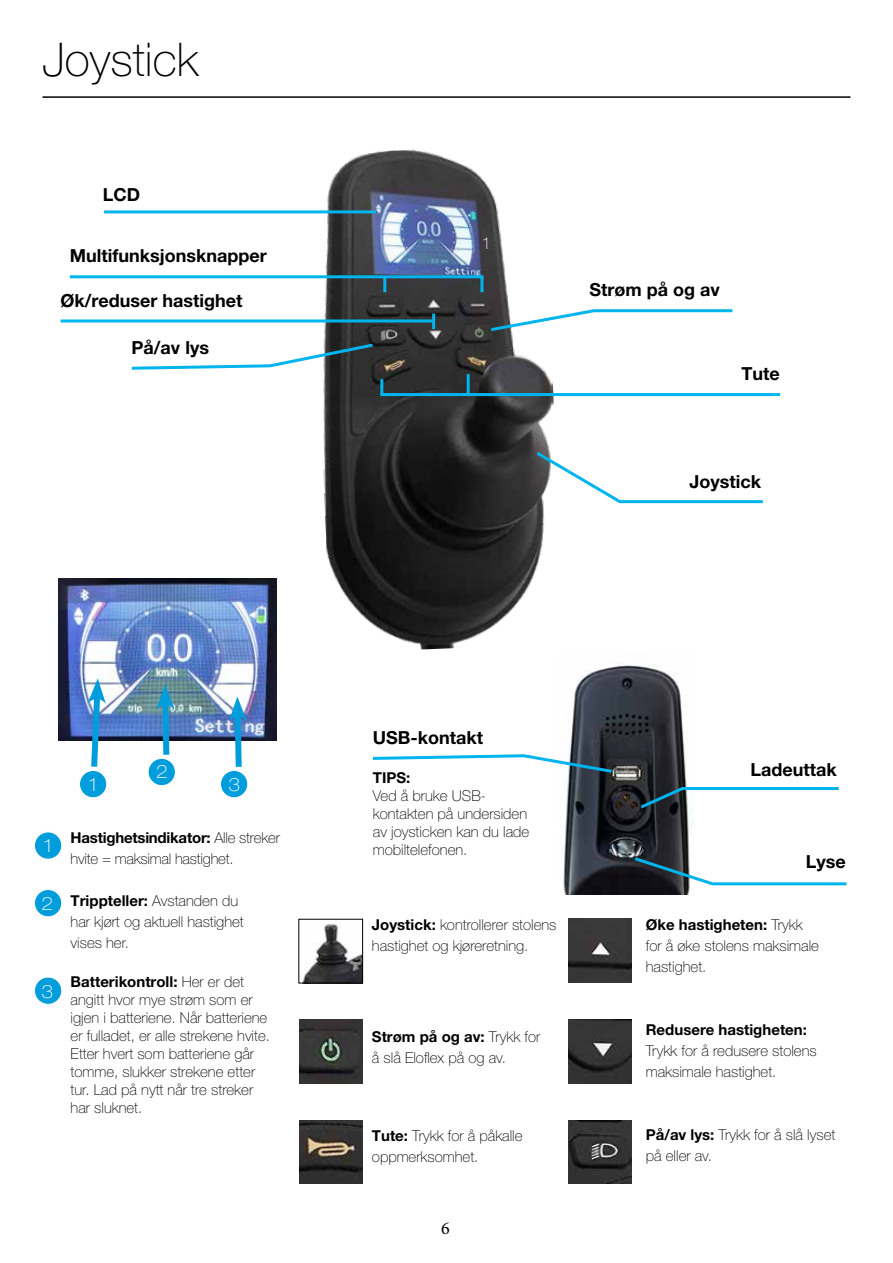
<style>
.page{position:relative;width:893px;height:1263px;background:#fff}
.page>*{position:absolute;margin:0;border:0;box-sizing:border-box;transform-origin:0 0}
.t1{font:100 46.5px "Helvetica Neue LT Pro";color:#000}
.t2{font:700 18px "Helvetica Neue LT Pro";color:#000}
.t3{font:100 expanded 18px "Helvetica Neue LT Pro";color:#fff}
.t4{font:18px "Minion Pro";color:#000}
.t5{font:100 16.35px "Helvetica Neue LT Pro";color:#fff}
.t6{font:100 15px/21px "Helvetica Neue LT Pro";color:#000}
.t7{font:700 15px "Helvetica Neue LT Pro";color:#000}
.s1{font-weight:700}
</style>
<div class="page">
<img style="left:563px;top:665px;width:131px;height:229px">
<hr style="left:43px;top:96px;width:807px;height:2px;background:#000">
<img style="left:310px;top:149px;width:254px;height:501px">
<hr style="left:104px;top:210px;width:272px;height:3px;background:#00b5ed">
<svg style="left:488px;top:308px;width:245px;height:25px"></svg>
<svg style="left:533px;top:449px;width:230px;height:56px"></svg>
<svg style="left:637px;top:785px;width:202px;height:26px"></svg>
<hr style="left:70px;top:275px;width:413px;height:3px;background:#00b5ed">
<hr style="left:61px;top:319px;width:372px;height:3px;background:#00b5ed">
<hr style="left:383px;top:277px;width:3px;height:15px;background:#00b5ed">
<hr style="left:480px;top:277px;width:3px;height:15px;background:#00b5ed">
<hr style="left:380px;top:393px;width:400px;height:3px;background:#00b5ed">
<hr style="left:380px;top:379px;width:3px;height:16px;background:#00b5ed">
<hr style="left:467px;top:374px;width:3px;height:22px;background:#00b5ed">
<svg style="left:131px;top:342px;width:245px;height:29px"></svg>
<div style="left:80px;top:770px;width:27px;height:28px;background:#009ddc;border-radius:50%"></div>
<div style="left:79px;top:770px;width:28px;height:28px;border:1px solid #fff;border-radius:50%"></div>
<div style="left:34px;top:832px;width:28px;height:27px;background:#009ddc;border-radius:50%"></div>
<div style="left:34px;top:831px;width:28px;height:28px;border:1px solid #fff;border-radius:50%"></div>
<div style="left:34px;top:977px;width:28px;height:27px;background:#009ddc;border-radius:50%"></div>
<div style="left:34px;top:977px;width:28px;height:28px;border:1px solid #fff;border-radius:50%"></div>
<div style="left:220px;top:770px;width:28px;height:28px;background:#009ddc;border-radius:50%"></div>
<div style="left:220px;top:770px;width:28px;height:28px;border:1px solid #fff;border-radius:50%"></div>
<img style="left:59px;top:578px;width:218px;height:163px">
<svg style="left:372px;top:753px;width:243px;height:22px"></svg>
<svg style="left:631px;top:855px;width:216px;height:32px"></svg>
<svg style="left:88px;top:678px;width:18px;height:95px"></svg>
<svg style="left:229px;top:696px;width:18px;height:77px"></svg>
<img style="left:299px;top:1020px;width:64px;height:63px">
<img style="left:299px;top:1120px;width:64px;height:64px">
<img style="left:568px;top:919px;width:64px;height:64px">
<img style="left:568px;top:1019px;width:64px;height:64px">
<img style="left:568px;top:1120px;width:64px;height:64px">
<hr style="left:432px;top:314px;width:3px;height:15px;background:#00b5ed">
<div style="left:148px;top:758px;width:27px;height:28px;background:#009ddc;border-radius:50%"></div>
<div style="left:148px;top:758px;width:28px;height:28px;border:1px solid #fff;border-radius:50%"></div>
<svg style="left:156px;top:684px;width:19px;height:77px"></svg>
<div style="left:34px;top:889px;width:28px;height:28px;background:#009ddc;border-radius:50%"></div>
<div style="left:34px;top:889px;width:28px;height:28px;border:1px solid #fff;border-radius:50%"></div>
<img style="left:302px;top:923px;width:59px;height:58px">
<div style="left:299px;top:919px;width:64px;height:64px;border:1px solid #000"></div>
<h1 class="t1" style="left:43px;top:33px;width:157px">Joystick</h1>
<p class="t2" style="left:103px;top:183px;width:39px">LCD</p>
<p class="t2" style="left:70px;top:245px;width:198px">Multifunksjonsknapper</p>
<p class="t2" style="left:61px;top:289px;width:184px">Øk/reduser hastighet</p>
<p class="t2" style="left:132px;top:336px;width:79px">På/av lys</p>
<p class="t5" style="left:482px;top:234px;width:11px">1</p>
<p class="t2" style="left:589px;top:279px;width:132px">Strøm på og av</p>
<p class="t2" style="left:741px;top:362px;width:40px">Tute</p>
<p class="t2" style="left:689px;top:470px;width:73px">Joystick</p>
<p class="t5" style="left:44px;top:834px;width:11px">1</p>
<p class="t3" style="left:44px;top:835px;width:9px">1</p>
<p class="t3" style="left:42px;top:893px;width:13px">2<sup>2</sup></p>
<p class="t5" style="left:44px;top:979px;width:11px">2</p>
<p class="t3" style="left:42px;top:981px;width:13px">3</p>
<p class="t3" style="left:156px;top:761px;width:13px">2</p>
<p class="t3" style="left:89px;top:773px;width:9px">1</p>
<p class="t3" style="left:229px;top:773px;width:13px">3</p>
<p class="t6" style="left:71px;top:827px;width:211px"><span class="s1">Hastighetsindikator:</span> Alle streker hvite = maksimal hastighet.</p>
<p class="t6" style="left:71px;top:890px;width:175px"><span class="s1">Trippteller:</span> Avstanden du har kjørt og aktuell hastighet vises her.</p>
<p class="t6" style="left:71px;top:973px;width:201px;line-height:18px"><span class="s1">Batterikontroll:</span> Her er det angitt hvor mye strøm som er igjen i batteriene. Når batteriene er fulladet, er alle strekene hvite.<br>Etter hvert som batteriene går tomme, slukker strekene etter tur. Lad på nytt når tre streker har sluknet.</p>
<p class="t2" style="left:373px;top:726px;width:112px">USB-kontakt</p>
<p class="t7" style="left:373px;top:768px;width:39px">TIPS:</p>
<p class="t6" style="left:373px;top:786px;width:158px;line-height:18px">Ved å bruke USB&shy;kontakten på undersiden av joysticken kan du lade mobiltelefonen.</p>
<p class="t6" style="left:372px;top:914px;width:186px"><span class="s1">Joystick:</span> kontrollerer stolens hastighet og kjøreretning.</p>
<p class="t6" style="left:372px;top:1026px;width:170px"><span class="s1">Strøm på og av:</span> Trykk for å slå Eloflex på og av.</p>
<p class="t6" style="left:372px;top:1125px;width:152px"><span class="s1">Tute:</span> Trykk for å påkalle oppmerksomhet.</p>
<p class="t4" style="left:441px;top:1217px;width:10px">6</p>
<p class="t2" style="left:750px;top:758px;width:88px">Ladeuttak</p>
<p class="t2" style="left:806px;top:850px;width:42px">Lyse</p>
<p class="t6" style="left:646px;top:914px;width:175px"><span class="s1">Øke hastigheten:</span> Trykk for å øke stolens maksimale hastighet.</p>
<p class="t7" style="left:646px;top:1020px;width:163px">Redusere hastigheten:</p>
<p class="t6" style="left:646px;top:1040px;width:172px">Trykk for å redusere stolens maksimale hastighet.</p>
<p class="t6" style="left:646px;top:1124px;width:191px"><span class="s1">På/av lys:</span> Trykk for å slå lyset på eller av.</p>
</div>
